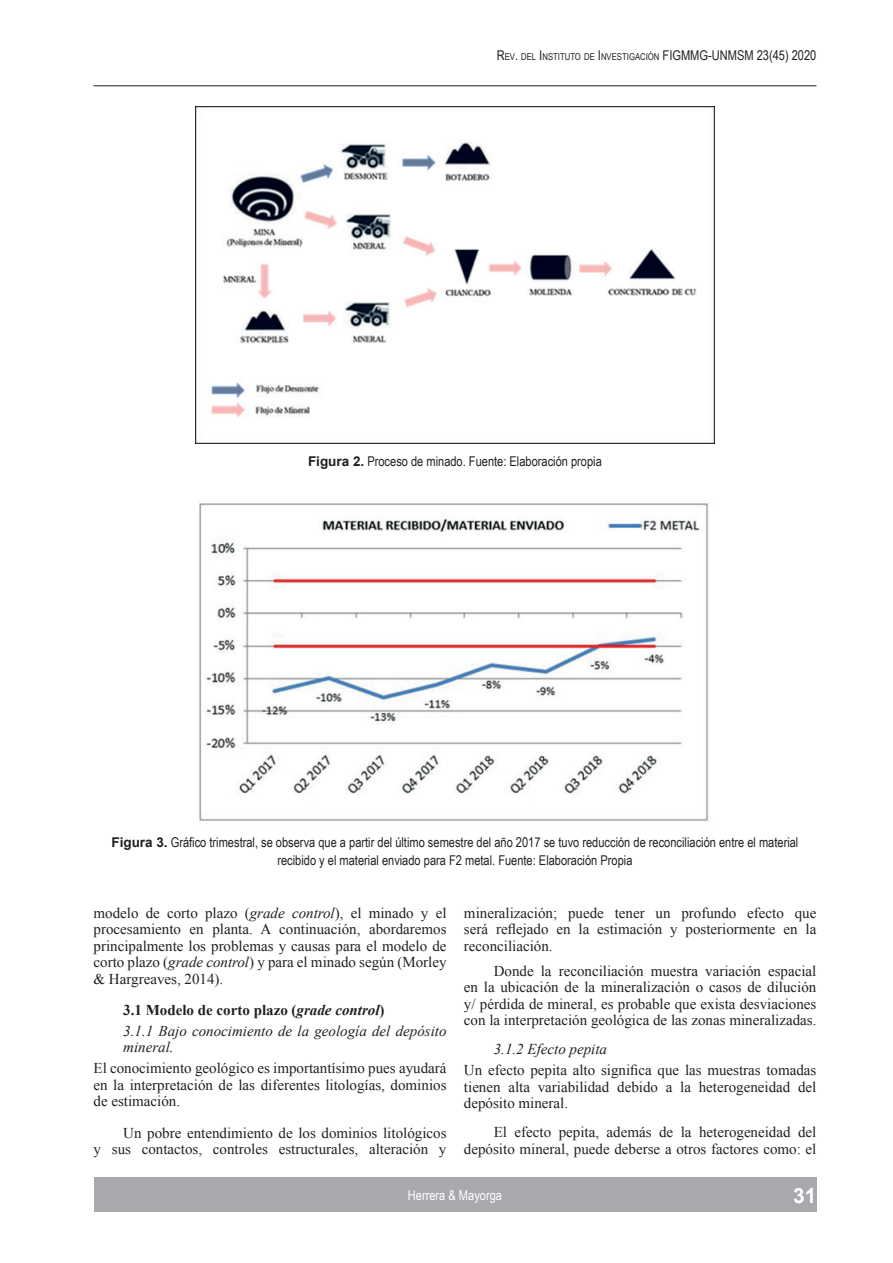
<style>
.page{position:relative;width:893px;height:1263px;background:#fff}
.page>*{position:absolute;margin:0;border:0;box-sizing:border-box;transform-origin:0 0}
.t1{font:700 21px "Arial";color:#fff}
.t2{font:15px/16.5px "Times New Roman";color:#231f20;text-align:justify}
.t3{font:italic 15px/20.7px "Times New Roman";color:#231f20}
.t4{font:13.5px/18px "Arial Narrow";color:#231f20;text-align:center}
.t5{font:13.5px "Arial Narrow";color:#fff}
.t6{font:9.45px "Arial Narrow";color:#231f20}
.s1{font-size:13.5px}
.s2{font-family:"Arial";font-weight:700}
.s3{font-style:italic}
.s4{font-weight:700;font-style:normal}
.s5{font-weight:700}
</style>
<div class="page">
<div style="left:94px;top:1178px;width:722px;height:34px;background:#a8a9ad"></div>
<hr style="left:94px;top:85px;width:722px;height:1px;background:#231f20">
<img style="left:195px;top:106px;width:520px;height:338px">
<img style="left:199px;top:503px;width:510px;height:318px">
<p class="t6" style="left:497px;top:50px;width:321px"><span class="s1">R</span>EV<span class="s1">.</span> DEL <span class="s1">I</span>NSTITUTO DE <span class="s1">I</span>NVESTIGACIÓN <span class="s1">FIGMMG-UN MSM 23(45) 2020</span></p>
<p class="t4" style="left:308px;top:452px;width:295px"><span class="s2">Figura 2.</span> Proceso de minado. Fuente: Elaboración propia</p>
<p class="t4" style="left:111px;top:833px;width:688px"><span class="s2">Figura 3.</span> Gráfico trimestral, se observa que a partir del último semestre del año 2017 se tuvo reducción de reconciliación entre el material recibido y el material enviado para F2 metal. Fuente: Elaboración Propia</p>
<p class="t2" style="left:94px;top:904px;width:354px">modelo de corto plazo (<span class="s3">grade control</span>), el minado y el procesamiento en planta. A continuación, abordaremos principalmente los problemas y causas para el modelo de corto plazo (<span class="s3">grade control</span>) y para el minado según (Morley &amp; Hargreaves, 2014).</p>
<p class="t3" style="left:123px;top:999px;width:325px"><span class="s4">3.1 Modelo de corto plazo (</span><span class="s5">grade control</span><span class="s4">)<br></span>3.1.1 Bajo conocimiento de la geología del depósito</p>
<p class="t3" style="left:123px;top:1037px;width:52px">mineral.</p>
<p class="t2" style="left:94px;top:1059px;width:354px">El conocimiento geológico es importantísimo pues ayudará en la interpretación de las diferentes litologías, dominios de estimación.</p>
<p class="t2" style="left:94px;top:1124px;width:354px;text-align:right">Un pobre entendimiento de los dominios litológicos<br>y sus contactos, controles estructurales, alteración y</p>
<p class="t2" style="left:464px;top:904px;width:354px">mineralización; puede tener un profundo efecto que será reflejado en la estimación y posteriormente en la reconciliación.</p>
<p class="t2" style="left:464px;top:962px;width:354px;text-indent:30px">Donde la reconciliación muestra variación espacial en la ubicación de la mineralización o casos de dilución y/ pérdida de mineral, es probable que exista desviaciones con la interpretación geológica de las zonas mineralizadas.</p>
<p class="t3" style="left:494px;top:1039px;width:115px">3.1.2 Efecto pepita</p>
<p class="t2" style="left:464px;top:1061px;width:354px">Un efecto pepita alto significa que las muestras tomadas tienen alta variabilidad debido a la heterogeneidad del depósito mineral.</p>
<p class="t2" style="left:464px;top:1123px;width:354px;text-align:right">El efecto pepita, además de la heterogeneidad del depósito mineral, puede deberse a otros factores como: el</p>
<p class="t5" style="left:408px;top:1185px;width:96px">Herrera &amp; Mayorga</p>
<h1 class="t1" style="left:793px;top:1180px;width:25px">31</h1>
</div>
